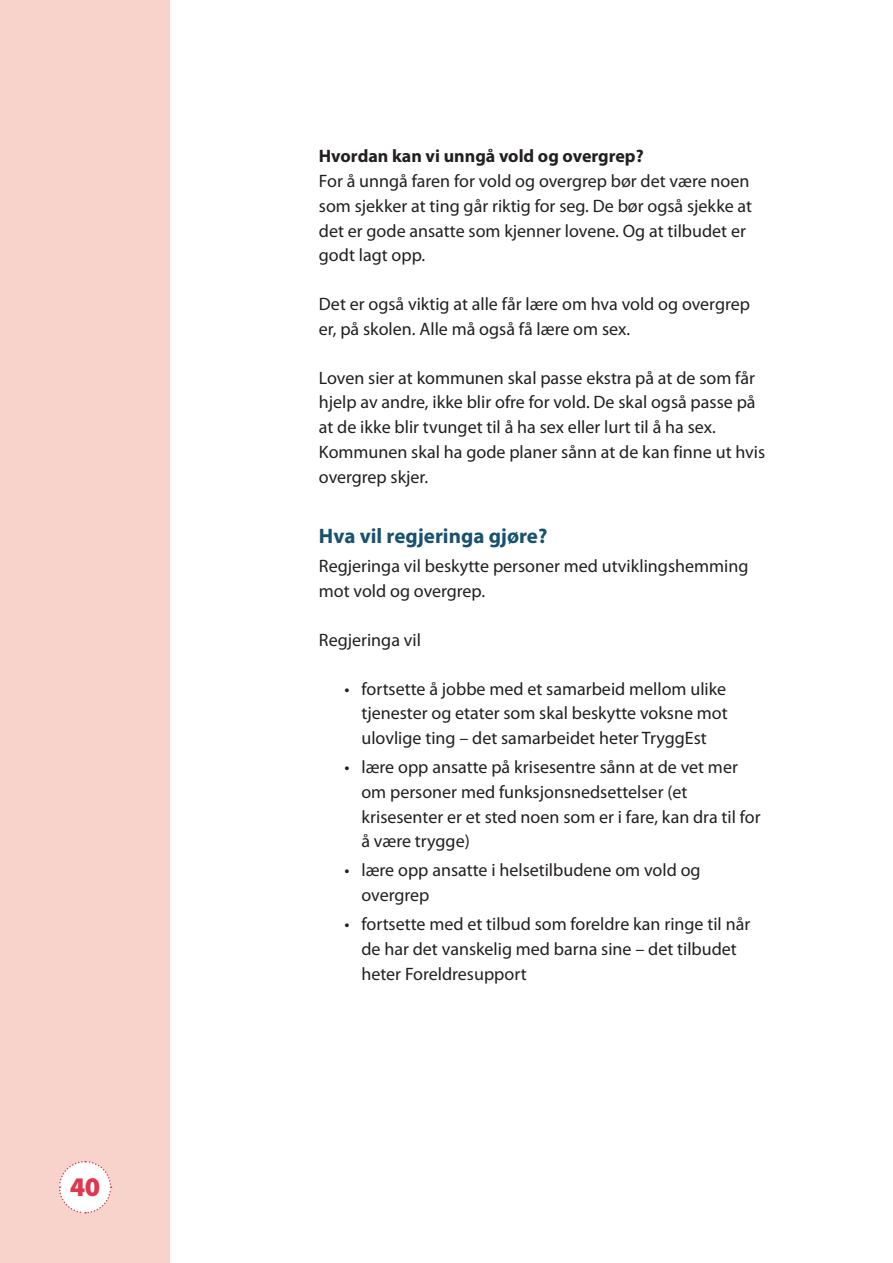
<style>
.page{position:relative;width:893px;height:1263px;background:#fff}
.page>*{position:absolute;margin:0;border:0;box-sizing:border-box;transform-origin:0 0}
.t1{font:900 27px "Myriad Pro";color:#de374e}
.t2{font:700 21px "Myriad Pro";color:#16516f}
.t3{font:18px/24.8px "Myriad Pro";color:#231f20}
.t4{font:700 18px "Myriad Pro";color:#231f20}
</style>
<div class="page">
<div style="left:0;top:0;width:170px;height:1263px;background:#f7d3cc"></div>
<svg style="left:58px;top:1161px;width:54px;height:53px"></svg>
<h1 class="t1" style="left:70px;top:1171px;width:32px">40</h1>
<p class="t4" style="left:319px;top:146px;width:326px">Hvordan kan vi unngå vold og overgrep?</p>
<p class="t3" style="left:319px;top:169px;width:435px">For å unngå faren for vold og overgrep bør det være noen som sjekker at ting går riktig for seg. De bør også sjekke at det er gode ansatte som kjenner lovene. Og at tilbudet er godt lagt opp.</p>
<p class="t3" style="left:319px;top:292px;width:433px">Det er også viktig at alle får lære om hva vold og overgrep er, på skolen. Alle må også få lære om sex.</p>
<p class="t3" style="left:319px;top:366px;width:448px">Loven sier at kommunen skal passe ekstra på at de som får hjelp av andre, ikke blir ofre for vold. De skal også passe på at de ikke blir tvunget til å ha sex eller lurt til å ha sex.<br>Kommunen skal ha gode planer sånn at de kan finne ut hvis overgrep skjer.</p>
<p class="t2" style="left:319px;top:524px;width:230px">Hva vil regjeringa gjøre?</p>
<p class="t3" style="left:319px;top:554px;width:431px">Regjeringa vil beskytte personer med utviklingshemming mot vold og overgrep.</p>
<p class="t3" style="left:319px;top:628px;width:104px">Regjeringa vil</p>
<p class="t3" style="left:361px;top:677px;width:368px;text-align:justify;text-indent:-17px">• fortsette å jobbe med et samarbeid mellom ulike tjenester og etater som skal beskytte voksne mot ulovlige ting – det samarbeidet heter TryggEst</p>
<p class="t3" style="left:361px;top:755px;width:401px;text-indent:-17px">• lære opp ansatte på krisesentre sånn at de vet mer om personer med funksjonsnedsettelser (et krisesenter er et sted noen som er i fare, kan dra til for å være trygge)</p>
<p class="t3" style="left:361px;top:858px;width:341px;text-indent:-17px">• lære opp ansatte i helsetilbudene om vold og overgrep</p>
<p class="t3" style="left:361px;top:912px;width:390px;text-indent:-17px">• fortsette med et tilbud som foreldre kan ringe til når de har det vanskelig med barna sine – det tilbudet heter Foreldresupport</p>
</div>
